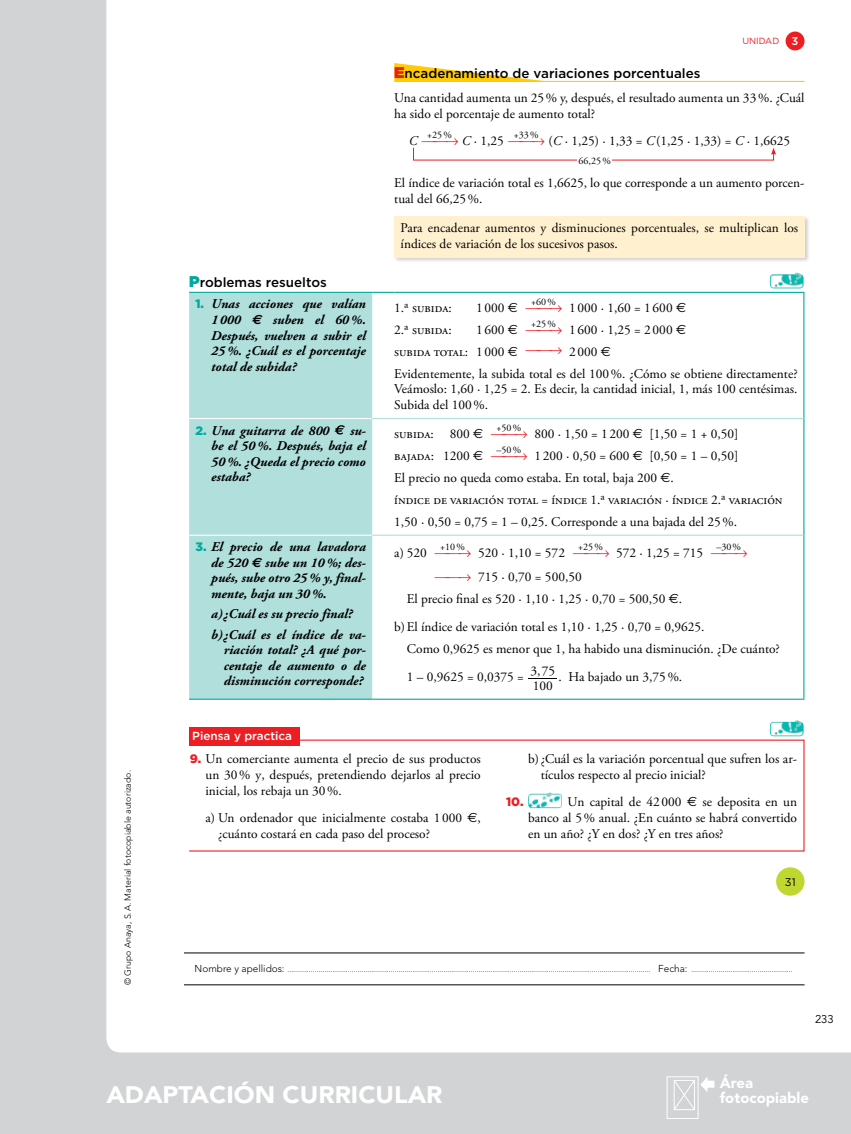
<style>
.page{position:relative;width:851px;height:1134px;background:#fff}
.page>*{position:absolute;margin:0;border:0;box-sizing:border-box;transform-origin:0 0}
.t1{font:900 23.75px "Avenir LT Std";color:#fff;scale:1.06 1}
.t2{font:900 14.88px/14.9px "Avenir LT Std";color:#fff}
.t3{font:13.38px/21.9px "Adobe Garamond Pro";color:#000}
.t4{font:italic 700 13.38px/15.6px "Adobe Garamond Pro";color:#000;text-align:justify}
.t5{font:500 13.38px "Gotham";color:#000}
.t6{font:13.38px "Symbol Std";color:#ed1d24}
.t7{font:900 12.25px "Gotham";color:#ed1d24}
.t8{font:500 11.62px "Gotham";color:#fff}
.t9{font:11.25px "Avenir LT Std";color:#000}
.t10{font:11.12px "Gotham";color:#000}
.t11{font:10px "Adobe Garamond Pro";color:#000}
.t12{font:8.88px "Gotham";color:#ed1d24}
.t13{font:300 8.75px "Avenir LT Std";color:#000}
.t14{font:300 7.5px "Avenir LT Std";color:#000}
.s1{font-weight:500;font-size:11.12px;color:#fff}
.s2{font-family:"Gotham";font-weight:900;font-size:15.62px;color:#ed1d24}
.s3{font-family:"Gotham";font-weight:500}
.s4{font-style:italic}
.s5{color:#ed1d24}
.s6{font-weight:900;font-size:15.62px;color:#00a99d}
.s7{font-family:"Gotham";font-weight:900;font-style:normal;font-size:12.25px;color:#00a99d}
.s8{font-family:"Euro Sans Std"}
.s9{font-family:"Gotham";font-weight:900;font-size:12.25px;color:#ed1d24}
.s10{font-size:10px}
</style>
<div class="page">
<div style="left:0;top:0;width:850px;height:1134px;background:#d1d3d4"></div>
<div style="left:106px;top:0;width:744px;height:1052px;background:#fff"></div>
<div style="left:666px;top:1076px;width:32px;height:43px;border:1px solid #fff"></div>
<svg style="left:672px;top:1076px;width:42px;height:35px"></svg>
<hr style="left:184px;top:953px;width:620px;height:1px;background:#000">
<hr style="left:184px;top:984px;width:620px;height:1px;background:#000">
<div style="left:142px;top:0;width:708px;height:914px;background:#fff"></div>
<div style="left:785px;top:32px;width:19px;height:18px;background:#ed1d24;border-radius:50%"></div>
<div style="left:776px;top:867px;width:28px;height:29px;background:#bfd730;border-radius:50%"></div>
<svg style="left:394px;top:63px;width:158px;height:18px"></svg>
<hr style="left:394px;top:81px;width:410px;height:1px;background:#ffcb05">
<svg style="left:413px;top:147px;width:363px;height:14px"></svg>
<div style="left:577px;top:154px;width:35px;height:13px;background:#fff"></div>
<div style="left:393px;top:215px;width:417px;height:48px;background:#000;opacity:.2"></div>
<div style="left:394px;top:216px;width:410px;height:41px;background:#fff1d0"></div>
<img style="left:528px;top:792px;width:34px;height:16px">
<div style="left:189px;top:727px;width:110px;height:19px;background:#ed1d24"></div>
<div style="left:189px;top:293px;width:183px;height:406px;background:#b0dfdc"></div>
<hr style="left:189px;top:292px;width:183px;height:1px;background:#00a99d">
<svg style="left:372px;top:292px;width:22px;height:1px"></svg>
<hr style="left:394px;top:292px;width:410px;height:1px;background:#00a99d">
<hr style="left:189px;top:418px;width:183px;height:1px;background:#fff">
<hr style="left:189px;top:535px;width:183px;height:1px;background:#fff">
<hr style="left:803px;top:293px;width:1px;height:125px;background:#00a99d">
<hr style="left:803px;top:418px;width:1px;height:117px;background:#00a99d">
<hr style="left:803px;top:535px;width:1px;height:164px;background:#00a99d">
<hr style="left:189px;top:699px;width:183px;height:1px;background:#00a99d">
<svg style="left:372px;top:699px;width:22px;height:1px"></svg>
<hr style="left:394px;top:699px;width:410px;height:1px;background:#00a99d">
<svg style="left:372px;top:418px;width:22px;height:1px"></svg>
<hr style="left:394px;top:418px;width:409px;height:1px;background:#b0dfdc">
<svg style="left:372px;top:535px;width:22px;height:1px"></svg>
<hr style="left:394px;top:535px;width:409px;height:1px;background:#b0dfdc">
<svg style="left:334px;top:425px;width:11px;height:9px"></svg>
<svg style="left:528px;top:678px;width:29px;height:1px"></svg>
<img style="left:769px;top:720px;width:34px;height:16px">
<img style="left:769px;top:272px;width:34px;height:16px">
<p class="t12" style="left:742px;top:35px;width:58px">UNIDAD <span class="s1">3</span></p>
<p class="t3" style="left:394px;top:62px;width:411px;line-height:24.4px"><span class="s2">E</span><span class="s3">ncadenamiento de variaciones porcentuales<br></span>Una cantidad aumenta un 25% y, después, el resultado aumenta un 33%. ¿Cuál</p>
<p class="t3" style="left:408px;top:101px;width:383px;line-height:26.6px;text-indent:-14px">ha sido el porcentaje de aumento total?<br><span class="s4">C</span> <span class="s5">⎯⎯→</span> <span class="s4">C</span> · 1,25 <span class="s5">⎯⎯→</span> (<span class="s4">C</span> · 1,25) · 1,33 = <span class="s4">C</span>(1,25 · 1,33) = <span class="s4">C</span> · 1,6625</p>
<p class="t11" style="left:427px;top:128px;width:26px">+25%</p>
<p class="t11" style="left:513px;top:128px;width:26px">+33%</p>
<p class="t11" style="left:578px;top:155px;width:34px">66,25%</p>
<p class="t3" style="left:394px;top:175px;width:411px;line-height:15.6px">El índice de variación total es 1,6625, lo que corresponde a un aumento porcen&shy;tual del 66,25%.</p>
<p class="t3" style="left:400px;top:221px;width:399px;line-height:15.6px">Para encadenar aumentos y disminuciones porcentuales, se multiplican los índices de variación de los sucesivos pasos.</p>
<p class="t5" style="left:189px;top:273px;width:139px"><span class="s6">P</span>roblemas resueltos</p>
<p class="t4" style="left:211px;top:297px;width:156px;text-indent:-16px"><span class="s7">1.</span> Unas acciones que valían 1000 <span class="s8">€</span> suben el 60%.<br>Después, vuelven a subir el 25%. ¿Cuál es el porcentaje total de subida?</p>
<p class="t3" style="left:394px;top:297px;width:59px">1.ª subida:</p>
<p class="t3" style="left:476px;top:297px;width:43px">1000 <span class="s8">€</span></p>
<p class="t11" style="left:531px;top:296px;width:26px">+60%</p>
<p class="t3" style="left:526px;top:297px;width:161px"><span class="s5">⎯⎯→</span> 1000 · 1,60 = 1600 <span class="s8">€</span></p>
<p class="t11" style="left:531px;top:318px;width:26px">+25%</p>
<p class="t3" style="left:394px;top:319px;width:405px;text-indent:132px"><span class="s5">⎯⎯→</span> 1600 · 1,25 = 2000 <span class="s8">€<br></span>subida total: 1000 <span class="s8">€</span> <span class="s5">⎯⎯→</span> 2000 <span class="s8">€<br></span>Evidentemente, la subida total es del 100%. ¿Cómo se obtiene directamente?</p>
<p class="t3" style="left:394px;top:381px;width:404px;line-height:15.6px">Veámoslo: 1,60 · 1,25 = 2. Es decir, la cantidad inicial, 1, más 100 centésimas.<br>Subida del 100%.</p>
<p class="t3" style="left:394px;top:319px;width:59px">2.ª subida:</p>
<p class="t3" style="left:476px;top:319px;width:43px">1600 <span class="s8">€</span></p>
<p class="t11" style="left:496px;top:422px;width:26px">+50%</p>
<p class="t3" style="left:492px;top:423px;width:248px"><span class="s5">⎯⎯→</span> 800 · 1,50 = 1 200 <span class="s8">€</span> [1,50 = 1 + 0,50]</p>
<p class="t4" style="left:195px;top:423px;width:135px"><span class="s7">2.</span> Una guitarra de 800</p>
<p class="t4" style="left:211px;top:423px;width:156px;text-indent:139px">su&shy;be el 50%. Después, baja el 50%. ¿Queda el precio como estaba?</p>
<p class="t3" style="left:394px;top:423px;width:90px">subida: 800 <span class="s8">€</span></p>
<p class="t11" style="left:496px;top:444px;width:26px">–50%</p>
<p class="t3" style="left:394px;top:445px;width:390px;text-indent:97px"><span class="s5">⎯⎯→</span> 1200 · 0,50 = 600 <span class="s8">€</span> [0,50 = 1 – 0,50]<br>El precio no queda como estaba. En total, baja 200 <span class="s8">€</span>.<br>índice de variación total = índice 1.ª variación · índice 2.ª variación 1,50 · 0,50 = 0,75 = 1 – 0,25. Corresponde a una bajada del 25%.</p>
<p class="t3" style="left:394px;top:445px;width:90px">bajada: 1200 <span class="s8">€</span></p>
<p class="t13" style="left:122px;top:985px;width:217px;rotate:-90deg">© Grupo Anaya, S.A. Material fotocopiable autorizado.</p>
<p class="t4" style="left:211px;top:539px;width:156px;text-indent:-16px"><span class="s7">3.</span> El precio de una lavadora de 520 <span class="s8">€</span> sube un 10%; des&shy;pués, sube otro 25% y, final&shy;mente, baja un 30%.</p>
<p class="t4" style="left:211px;top:604px;width:156px;line-height:20.2px">a)¿Cuál es su precio final? b)¿Cuál es el índice de va-</p>
<p class="t4" style="left:224px;top:642px;width:143px">riación total? ¿A qué por&shy;centaje de aumento o de disminución corresponde?</p>
<p class="t8" style="left:192px;top:728px;width:101px">Piensa y practica</p>
<p class="t3" style="left:394px;top:542px;width:34px">a) 520</p>
<p class="t11" style="left:440px;top:540px;width:26px">+10%</p>
<p class="t3" style="left:435px;top:542px;width:131px"><span class="s5">⎯⎯→</span> 520 · 1,10 = 572</p>
<p class="t11" style="left:578px;top:540px;width:26px">+25%</p>
<p class="t3" style="left:573px;top:542px;width:131px"><span class="s5">⎯⎯→</span> 572 · 1,25 = 715</p>
<p class="t11" style="left:716px;top:540px;width:26px">–30%</p>
<p class="t6" style="left:711px;top:543px;width:37px">⎯⎯→</p>
<p class="t3" style="left:407px;top:566px;width:277px;text-indent:29px"><span class="s5">⎯⎯→</span> 715 · 0,70 = 500,50<br>El precio final es 520 · 1,10 · 1,25 · 0,70 = 500,50 <span class="s8">€</span>.</p>
<p class="t3" style="left:407px;top:616px;width:374px;text-indent:-13px">b)El índice de variación total es 1,10 · 1,25 · 0,70 = 0,9625.<br>Como 0,9625 es menor que 1, ha habido una disminución. ¿De cuánto?</p>
<p class="t3" style="left:407px;top:666px;width:118px">1 – 0,9625 = 0,0375 =</p>
<p class="t3" style="left:532px;top:663px;width:22px;line-height:15px;text-indent:4px">,<br>100</p>
<p class="t3" style="left:530px;top:660px;width:26px">3 75</p>
<p class="t3" style="left:558px;top:666px;width:125px">. Ha bajado un 3,75%.</p>
<p class="t3" style="left:205px;top:751px;width:277px;line-height:16px;text-align:justify;text-indent:-16px"><span class="s9">9.</span> Un comerciante aumenta el precio de sus productos un 30% y, después, pretendiendo dejarlos al precio inicial, los rebaja un 30%.</p>
<p class="t3" style="left:218px;top:810px;width:264px;line-height:16px;text-indent:-13px">a) Un ordenador que inicialmente costaba 1000 <span class="s8">€</span>, ¿cuánto costará en cada paso del proceso?</p>
<p class="t3" style="left:540px;top:751px;width:258px;line-height:16px;text-indent:-13px">b)¿Cuál es la variación porcentual que sufren los ar&shy;tículos respecto al precio inicial?</p>
<p class="t7" style="left:506px;top:793px;width:19px">10.</p>
<p class="t3" style="left:528px;top:794px;width:270px;line-height:16px;text-align:justify;text-indent:39px">Un capital de 42 000 <span class="s8">€</span> se deposita en un banco al 5% anual. ¿En cuánto se habrá convertido en un año? ¿Y en dos? ¿Y en tres años?</p>
<p class="t10" style="left:784px;top:875px;width:12px">31</p>
<p class="t14" style="left:195px;top:965px;width:599px"><span class="s10">Nombre y apellidos:</span> .......................................................................................................................................................................................... <span class="s10">Fecha:</span> ....................................................</p>
<p class="t9" style="left:814px;top:1013px;width:20px">233</p>
<h1 class="t1" style="left:106px;top:1080px;width:318px">ADAPTACIÓN CURRICULAR</h1>
<p class="t2" style="left:719px;top:1075px;width:91px">Área fotocopiable</p>
</div>
